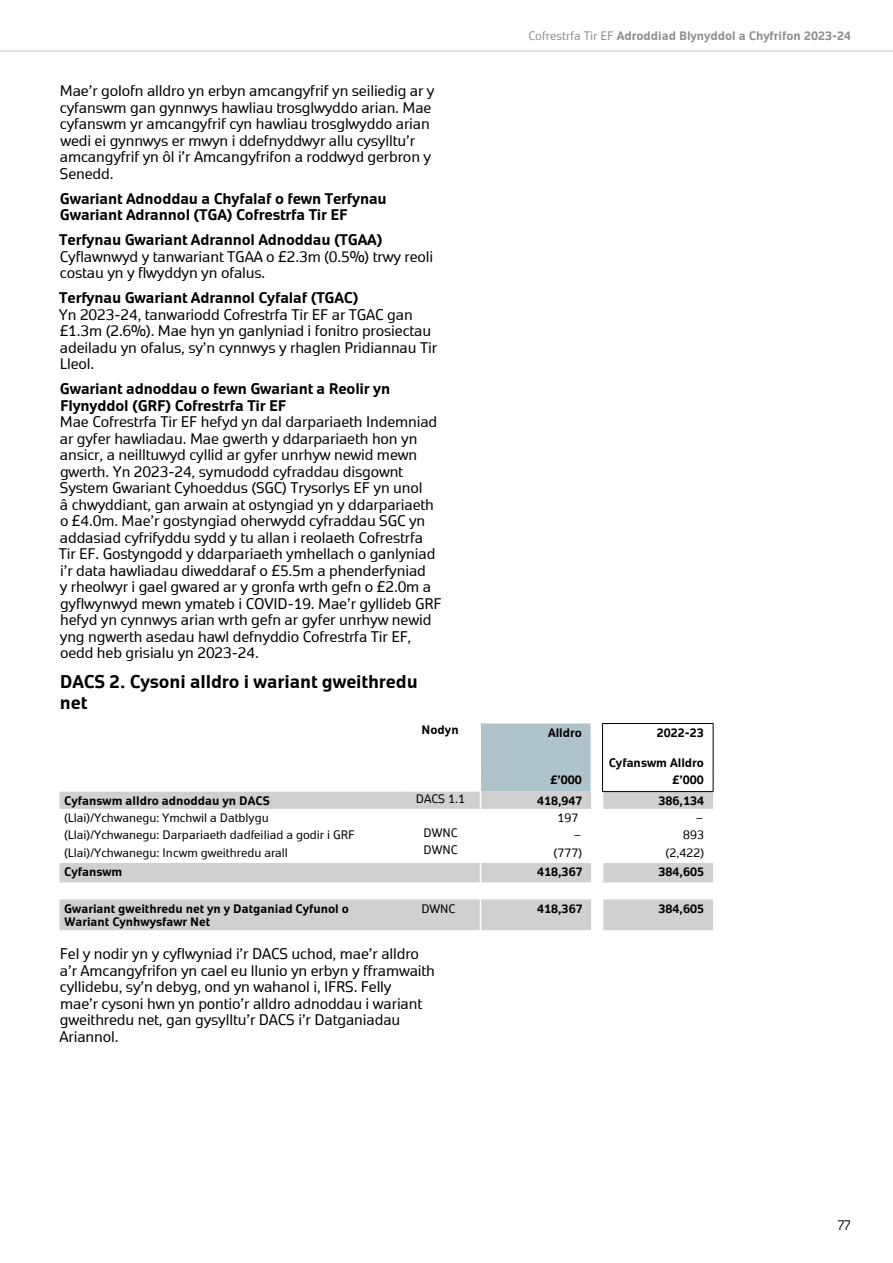
<style>
.page{position:relative;width:893px;height:1263px;background:#fff}
.page>*{position:absolute;margin:0;border:0;box-sizing:border-box;transform-origin:0 0}
.t1{font:700 18px/21px "Geo";letter-spacing:-.005em;color:#000}
.t2{font:15px/16.5px "Geo";letter-spacing:-.01em;color:#000}
.t3{font:700 15px/16.5px "Geo";letter-spacing:-.01em;color:#000}
.t4{font:13.5px "Geo Headline";color:#000}
.t5{font:700 12px/13.5px "Geo";color:#000}
.t6{font:12px "Geo";color:#000}
.t7{font:700 12px "Geo";color:#8d9091}
.s1{font-weight:400}
</style>
<div class="page">
<div style="left:60px;top:899px;width:653px;height:31px;background:#d0d0d0"></div>
<svg style="left:60px;top:723px;width:654px;height:160px"></svg>
<hr style="left:480px;top:899px;width:1px;height:31px;background:#fff">
<hr style="left:602px;top:899px;width:1px;height:31px;background:#fff">
<hr style="left:602px;top:791px;width:111px;height:1px;background:#000">
<hr style="left:179px;top:50px;width:178px;height:1px;background:#e3e3e3">
<hr style="left:357px;top:50px;width:179px;height:1px;background:#e3e3e3">
<hr style="left:536px;top:50px;width:178px;height:1px;background:#e3e3e3">
<hr style="left:714px;top:50px;width:179px;height:1px;background:#e3e3e3">
<hr style="left:0;top:50px;width:179px;height:1px;background:#e3e3e3">
<p class="t7" style="left:528px;top:30px;width:324px"><span class="s1">Cofrestrfa Tir EF</span> Adroddiad Blynyddol a Chyfrifon 2023-24</p>
<p class="t2" style="left:60px;top:83px;width:376px">Mae’r golofn alldro yn erbyn amcangyfrif yn seiliedig ar y cyfanswm gan gynnwys hawliau trosglwyddo arian. Mae cyfanswm yr amcangyfrif cyn hawliau trosglwyddo arian wedi ei gynnwys er mwyn i ddefnyddwyr allu cysylltu’r amcangyfrif yn ôl i’r Amcangyfrifon a roddwyd gerbron y Senedd.</p>
<p class="t3" style="left:60px;top:190px;width:328px">Gwariant Adnoddau a Chyfalaf o fewn Terfynau<br>Gwariant Adrannol (TGA) Cofrestrfa Tir EF</p>
<p class="t3" style="left:59px;top:232px;width:325px">Terfynau Gwariant Adrannol Adnoddau (TGAA)</p>
<p class="t2" style="left:60px;top:248px;width:375px">Cyflawnwyd y tanwariant TGAA o £2.3m (0.5%) trwy reoli costau yn y flwyddyn yn ofalus.</p>
<p class="t3" style="left:59px;top:290px;width:301px">Terfynau Gwariant Adrannol Cyfalaf (TGAC)</p>
<p class="t2" style="left:59px;top:306px;width:380px">Yn 2023-24, tanwariodd Cofrestrfa Tir EF ar TGAC gan £1.3m (2.6%). Mae hyn yn ganlyniad i fonitro prosiectau adeiladu yn ofalus, sy’n cynnwys y rhaglen Pridiannau Tir Lleol.</p>
<p class="t3" style="left:60px;top:381px;width:332px">Gwariant adnoddau o fewn Gwariant a Reolir yn<br>Flynyddol (GRF) Cofrestrfa Tir EF</p>
<p class="t2" style="left:59px;top:414px;width:384px">Mae Cofrestrfa Tir EF hefyd yn dal darpariaeth Indemniad ar gyfer hawliadau. Mae gwerth y ddarpariaeth hon yn ansicr, a neilltuwyd cyllid ar gyfer unrhyw newid mewn gwerth. Yn 2023-24, symudodd cyfraddau disgownt System Gwariant Cyhoeddus (SGC) Trysorlys EF yn unol<br>â chwyddiant, gan arwain at ostyngiad yn y ddarpariaeth o £4.0m. Mae’r gostyngiad oherwydd cyfraddau SGC yn addasiad cyfrifyddu sydd y tu allan i reolaeth Cofrestrfa Tir EF. Gostyngodd y ddarpariaeth ymhellach o ganlyniad i’r data hawliadau diweddaraf o £5.5m a phenderfyniad<br>y rheolwyr i gael gwared ar y gronfa wrth gefn o £2.0m a gyflwynwyd mewn ymateb i COVID-19. Mae’r gyllideb GRF hefyd yn cynnwys arian wrth gefn ar gyfer unrhyw newid yng ngwerth asedau hawl defnyddio Cofrestrfa Tir EF, oedd heb grisialu yn 2023-24.</p>
<p class="t1" style="left:60px;top:671px;width:359px">DACS 2. Cysoni alldro i wariant gweithredu net</p>
<p class="t5" style="left:422px;top:723px;width:39px">Nodyn</p>
<p class="t5" style="left:548px;top:725px;width:35px">Alldro</p>
<p class="t5" style="left:657px;top:725px;width:49px">2022-23</p>
<p class="t5" style="left:609px;top:755px;width:97px">Cyfanswm Alldro</p>
<p class="t5" style="left:550px;top:773px;width:33px">£’000</p>
<p class="t5" style="left:672px;top:773px;width:33px">£’000</p>
<p class="t5" style="left:64px;top:794px;width:207px">Cyfanswm alldro adnoddau yn DACS</p>
<p class="t6" style="left:416px;top:792px;width:51px">DACS 1.1</p>
<p class="t5" style="left:537px;top:794px;width:47px">418,947</p>
<p class="t5" style="left:659px;top:794px;width:47px">386,134</p>
<p class="t6" style="left:64px;top:811px;width:206px">(Llai)/Ychwanegu: Ymchwil a Datblygu</p>
<p class="t6" style="left:557px;top:811px;width:23px">197</p>
<p class="t6" style="left:697px;top:811px;width:7px">–</p>
<p class="t6" style="left:64px;top:828px;width:292px">(Llai)/Ychwanegu: Darpariaeth dadfeiliad a godir i GRF</p>
<p class="t6" style="left:423px;top:826px;width:36px">DWNC</p>
<p class="t6" style="left:575px;top:828px;width:7px">–</p>
<p class="t6" style="left:683px;top:828px;width:22px">893</p>
<p class="t6" style="left:64px;top:846px;width:225px">(Llai)/Ychwanegu: Incwm gweithredu arall</p>
<p class="t6" style="left:423px;top:843px;width:36px">DWNC</p>
<p class="t6" style="left:554px;top:846px;width:30px">(777)</p>
<p class="t6" style="left:666px;top:846px;width:40px">(2,422)</p>
<p class="t5" style="left:64px;top:865px;width:60px">Cyfanswm</p>
<p class="t5" style="left:537px;top:865px;width:47px">418,367</p>
<p class="t5" style="left:659px;top:865px;width:47px">384,605</p>
<p class="t5" style="left:64px;top:901px;width:286px">Gwariant gweithredu net yn y Datganiad Cyfunol o<br>Wariant Cynhwysfawr Net</p>
<p class="t6" style="left:421px;top:902px;width:36px">DWNC</p>
<p class="t5" style="left:537px;top:901px;width:47px">418,367</p>
<p class="t5" style="left:659px;top:901px;width:47px">384,605</p>
<p class="t2" style="left:60px;top:946px;width:377px">Fel y nodir yn y cyflwyniad i’r DACS uchod, mae’r alldro a’r Amcangyfrifon yn cael eu llunio yn erbyn y fframwaith cyllidebu, sy’n debyg, ond yn wahanol i, IFRS. Felly<br>mae’r cysoni hwn yn pontio’r alldro adnoddau i wariant gweithredu net, gan gysylltu’r DACS i’r Datganiadau Ariannol.</p>
<p class="t4" style="left:838px;top:1218px;width:14px">77</p>
</div>
